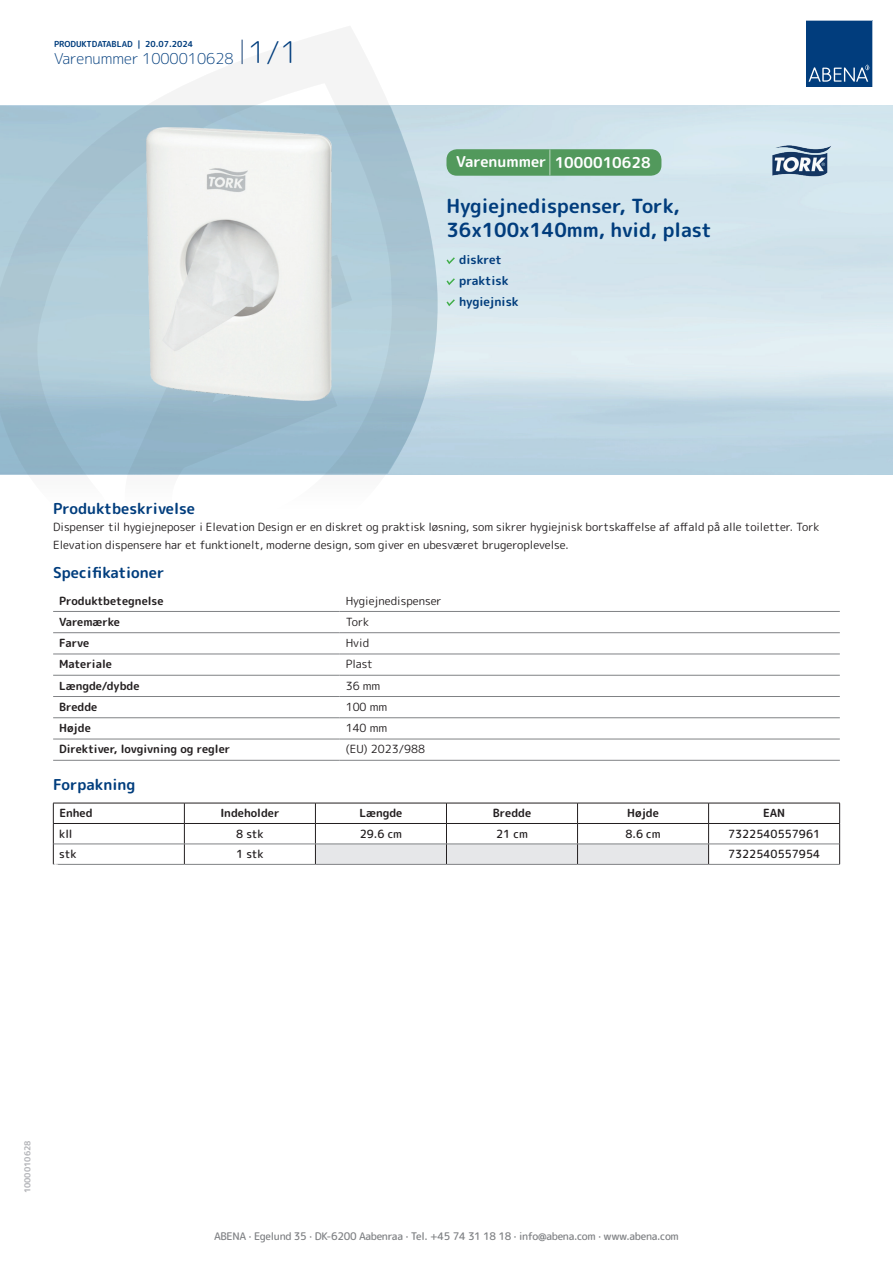
<style>
.page{position:relative;width:893px;height:1263px;background:#fff}
.page>*{position:absolute;margin:0;border:0;box-sizing:border-box;transform-origin:0 0}
.t1{font:700 19.5px/24px "Rounded Mplus 1 c";color:#013d7d}
.t2{font:700 15px "Rounded Mplus 1 c";color:#013d7d}
.t3{font:300 15px "Rounded Mplus 1 c";color:#013d7d}
.t4{font:700 15px "Rounded Mplus 1 c";color:#fff}
.t5{font:700 12px/21px "Rounded Mplus 1 c";color:#013d7d}
.t6{font:11.25px/18px "Rounded Mplus 1 c";color:#231f20}
.t7{font:700 11.25px "Rounded Mplus 1 c";color:#231f20}
.t8{font:500 11.25px "Rounded Mplus 1 c";color:#231f20}
.t9{font:500 10.5px "Rounded Mplus 1 c";letter-spacing:-.03em;color:#808285}
.t10{font:700 10.5px "Rounded Mplus 1 c";color:#fff}
.t11{font:700 8.25px "Rounded Mplus 1 c";color:#013d7d}
.t12{font:700 8.25px "Rounded Mplus 1 c";color:#b2b3b7}
.s1{font-size:30px}
.s2{font-size:25.5px}
</style>
<div class="page">
<svg style="left:0;top:26px;width:439px;height:449px"></svg>
<svg style="left:0;top:106px;width:438px;height:368px;background:#a6c4d3"></svg>
<svg style="left:242px;top:40px;width:1px;height:24px"></svg>
<svg style="left:806px;top:20px;width:67px;height:67px;background:#144b86"></svg>
<img style="left:146px;top:127px;width:186px;height:275px">
<hr style="left:53px;top:611px;width:287px;height:1px;background:#808285">
<hr style="left:340px;top:611px;width:500px;height:1px;background:#808285">
<hr style="left:53px;top:632px;width:287px;height:1px;background:#808285">
<hr style="left:340px;top:632px;width:500px;height:1px;background:#808285">
<hr style="left:53px;top:654px;width:287px;height:1px;background:#808285">
<hr style="left:340px;top:654px;width:500px;height:1px;background:#808285">
<hr style="left:53px;top:675px;width:287px;height:1px;background:#808285">
<hr style="left:340px;top:675px;width:500px;height:1px;background:#808285">
<hr style="left:53px;top:696px;width:287px;height:1px;background:#808285">
<hr style="left:340px;top:696px;width:500px;height:1px;background:#808285">
<hr style="left:53px;top:717px;width:287px;height:1px;background:#808285">
<hr style="left:340px;top:717px;width:500px;height:1px;background:#808285">
<hr style="left:53px;top:739px;width:287px;height:1px;background:#808285">
<hr style="left:340px;top:739px;width:500px;height:1px;background:#808285">
<hr style="left:53px;top:760px;width:287px;height:1px;background:#808285">
<hr style="left:340px;top:760px;width:500px;height:1px;background:#808285">
<hr style="left:53px;top:803px;width:131px;height:1px;background:#231f20">
<hr style="left:184px;top:803px;width:131px;height:1px;background:#231f20">
<hr style="left:709px;top:803px;width:131px;height:1px;background:#231f20">
<hr style="left:53px;top:823px;width:131px;height:1px;background:#231f20">
<hr style="left:184px;top:823px;width:131px;height:1px;background:#231f20">
<hr style="left:709px;top:823px;width:131px;height:1px;background:#231f20">
<svg style="left:53px;top:803px;width:1px;height:61px"></svg>
<svg style="left:184px;top:803px;width:1px;height:61px"></svg>
<svg style="left:315px;top:803px;width:394px;height:61px"></svg>
<svg style="left:839px;top:803px;width:1px;height:61px"></svg>
<hr style="left:54px;top:844px;width:130px;height:1px;background:#808285">
<hr style="left:184px;top:844px;width:131px;height:1px;background:#808285">
<hr style="left:315px;top:844px;width:131px;height:1px;background:#808285">
<hr style="left:446px;top:844px;width:131px;height:1px;background:#808285">
<hr style="left:577px;top:844px;width:132px;height:1px;background:#808285">
<hr style="left:709px;top:844px;width:130px;height:1px;background:#808285">
<hr style="left:53px;top:864px;width:131px;height:1px;background:#808285">
<hr style="left:184px;top:864px;width:131px;height:1px;background:#808285">
<hr style="left:315px;top:864px;width:131px;height:1px;background:#808285">
<hr style="left:446px;top:864px;width:131px;height:1px;background:#808285">
<hr style="left:577px;top:864px;width:132px;height:1px;background:#808285">
<hr style="left:709px;top:864px;width:131px;height:1px;background:#808285">
<svg style="left:446px;top:257px;width:9px;height:7px"></svg>
<svg style="left:446px;top:278px;width:9px;height:7px"></svg>
<svg style="left:446px;top:299px;width:9px;height:7px"></svg>
<div style="left:446px;top:149px;width:215px;height:27px;background:#52995c;border-radius:10px"></div>
<img style="left:771px;top:144px;width:61px;height:34px">
<p class="t11" style="left:54px;top:38px;width:141px">PRODUKTDATABLAD | 20.07.2024</p>
<h2 class="t3" style="left:54px;top:48px;width:246px">Varenummer 1000010628 <span class="s1">1/1</span></h2>
<h2 class="t4" style="left:456px;top:152px;width:196px">Varenummer <span class="s2">|</span> 1000010628</h2>
<h1 class="t1" style="left:446px;top:194px;width:267px">Hygiejnedispenser, Tork,<br>36x100x140mm, hvid, plast</h1>
<p class="t5" style="left:459px;top:249px;width:61px">diskret praktisk hygiejnisk</p>
<h2 class="t2" style="left:53px;top:498px;width:143px">Produktbeskrivelse</h2>
<p class="t6" style="left:53px;top:517px;width:768px">Dispenser til hygiejneposer i Elevation Design er en diskret og praktisk løsning, som sikrer hygiejnisk bortskaffelse af affald på alle toiletter. Tork<br>Elevation dispensere har et funktionelt, moderne design, som giver en ubesværet brugeroplevelse.</p>
<h2 class="t2" style="left:53px;top:562px;width:113px">Specifikationer</h2>
<p class="t7" style="left:59px;top:592px;width:106px">Produktbetegnelse</p>
<p class="t6" style="left:346px;top:591px;width:97px">Hygiejnedispenser</p>
<p class="t7" style="left:59px;top:614px;width:62px">Varemærke</p>
<p class="t6" style="left:346px;top:613px;width:25px">Tork</p>
<p class="t7" style="left:59px;top:635px;width:32px">Farve</p>
<p class="t6" style="left:346px;top:634px;width:25px">Hvid</p>
<p class="t7" style="left:59px;top:656px;width:54px">Materiale</p>
<p class="t6" style="left:346px;top:655px;width:29px">Plast</p>
<p class="t7" style="left:59px;top:678px;width:82px">Længde/dybde</p>
<p class="t6" style="left:346px;top:676px;width:36px">36 mm</p>
<p class="t7" style="left:59px;top:699px;width:40px">Bredde</p>
<p class="t6" style="left:346px;top:698px;width:43px">100 mm</p>
<p class="t7" style="left:59px;top:720px;width:33px">Højde</p>
<p class="t6" style="left:346px;top:719px;width:43px">140 mm</p>
<p class="t7" style="left:59px;top:741px;width:173px">Direktiver, lovgivning og regler</p>
<p class="t6" style="left:346px;top:740px;width:81px">(EU) 2023/988</p>
<h2 class="t2" style="left:53px;top:774px;width:84px">Forpakning</h2>
<p class="t7" style="left:59px;top:805px;width:35px">Enhed</p>
<p class="t7" style="left:220px;top:805px;width:61px">Indeholder</p>
<p class="t7" style="left:359px;top:805px;width:44px">Længde</p>
<p class="t7" style="left:493px;top:805px;width:40px">Bredde</p>
<p class="t7" style="left:627px;top:805px;width:33px">Højde</p>
<p class="t7" style="left:763px;top:805px;width:24px">EAN</p>
<p class="t8" style="left:59px;top:826px;width:15px">kll</p>
<p class="t8" style="left:236px;top:826px;width:29px">8 stk</p>
<p class="t8" style="left:360px;top:826px;width:44px">29.6 cm</p>
<p class="t8" style="left:496px;top:826px;width:33px">21 cm</p>
<p class="t8" style="left:625px;top:826px;width:37px">8.6 cm</p>
<p class="t8" style="left:728px;top:826px;width:94px">7322540557961</p>
<p class="t8" style="left:59px;top:846px;width:19px">stk</p>
<p class="t8" style="left:236px;top:846px;width:29px">1 stk</p>
<p class="t8" style="left:728px;top:846px;width:94px">7322540557954</p>
<p class="t10" style="left:53px;top:860px;width:7px">*</p>
<p class="t12" style="left:22px;top:1193px;width:54px;rotate:-90deg">1000010628</p>
<p class="t9" style="left:214px;top:1229px;width:466px">ABENA · Egelund 35 · DK-6200 Aabenraa · Tel. +45 74 31 18 18 · info@abena.com · www.abena.com</p>
</div>
